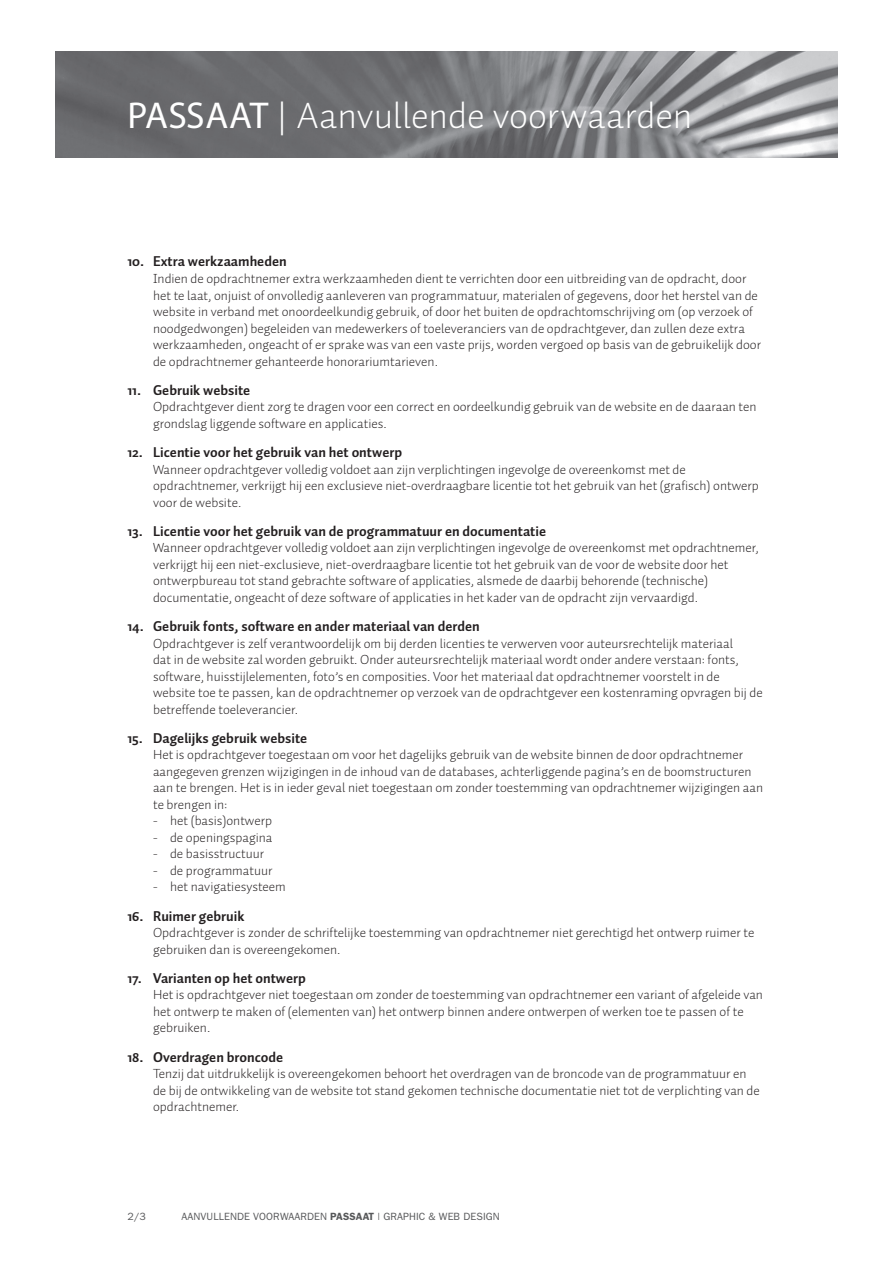
<style>
.page{position:relative;width:893px;height:1263px;background:#fff}
.page>*{position:absolute;margin:0;border:0;box-sizing:border-box;transform-origin:0 0}
.t1{font:300 37.5px "Auto 1";color:#fff}
.kopje{font:700 14.25px "Auto 1";color:#231f20}
.broodtekst{font:300 13.5px/16.5px "Auto 1";color:#231f20}
.broodtekst_extra_i{font:300 13.5px "Auto 1";color:#231f20}
.t2{font:10.5px "Franklin Gothic";letter-spacing:.01em;color:#57585a}
.s1{font-family:"Myriad Pro";font-weight:400}
.s2{font-weight:600}
</style>
<div class="page">
<img style="left:55px;top:51px;width:783px;height:106px">
<h1 class="t1" style="left:128px;top:92px;width:566px"><span class="s1">PASSAAT</span> | Aanvullende voorwaarden</h1>
<p class="kopje" style="left:128px;top:253px;width:161px">10. Extra werkzaamheden</p>
<p class="broodtekst" style="left:153px;top:270px;width:610px">Indien de opdrachtnemer extra werkzaamheden dient te verrichten door een uitbreiding van de opdracht, door het te laat, onjuist of onvolledig aanleveren van programmatuur, materialen of gegevens, door het herstel van de website in verband met onoordeelkundig gebruik, of door het buiten de opdrachtomschrijving om (op verzoek of noodgedwongen) begeleiden van medewerkers of toeleveranciers van de opdrachtgever, dan zullen deze extra werkzaamheden, ongeacht of er sprake was van een vaste prijs, worden vergoed op basis van de gebruikelijk door de opdrachtnemer gehanteerde honorariumtarieven.</p>
<p class="kopje" style="left:128px;top:381px;width:124px">11. Gebruik website</p>
<p class="broodtekst" style="left:153px;top:398px;width:605px">Opdrachtgever dient zorg te dragen voor een correct en oordeelkundig gebruik van de website en de daaraan ten grondslag liggende software en applicaties.</p>
<p class="kopje" style="left:128px;top:443px;width:276px">12. Licentie voor het gebruik van het ontwerp</p>
<p class="broodtekst" style="left:153px;top:460px;width:607px">Wanneer opdrachtgever volledig voldoet aan zijn verplichtingen ingevolge de overeenkomst met de opdrachtnemer, verkrijgt hij een exclusieve niet-overdraagbare licentie tot het gebruik van het (grafisch) ontwerp voor de website.</p>
<p class="kopje" style="left:128px;top:522px;width:420px">13. Licentie voor het gebruik van de programmatuur en documentatie</p>
<p class="broodtekst" style="left:153px;top:539px;width:607px">Wanneer opdrachtgever volledig voldoet aan zijn verplichtingen ingevolge de overeenkomst met opdrachtnemer, verkrijgt hij een niet-exclusieve, niet-overdraagbare licentie tot het gebruik van de voor de website door het ontwerpbureau tot stand gebrachte software of applicaties, alsmede de daarbij behorende (technische) documentatie, ongeacht of deze software of applicaties in het kader van de opdracht zijn vervaardigd.</p>
<p class="kopje" style="left:128px;top:617px;width:354px">14. Gebruik fonts, software en ander materiaal van derden</p>
<p class="broodtekst" style="left:153px;top:634px;width:611px">Opdrachtgever is zelf verantwoordelijk om bij derden licenties te verwerven voor auteursrechtelijk materiaal<br>dat in de website zal worden gebruikt. Onder auteursrechtelijk materiaal wordt onder andere verstaan: fonts, software, huisstijlelementen, foto’s en composities. Voor het materiaal dat opdrachtnemer voorstelt in de website toe te passen, kan de opdrachtnemer op verzoek van de opdrachtgever een kostenraming opvragen bij de betreffende toeleverancier.</p>
<p class="kopje" style="left:128px;top:729px;width:181px">15. Dagelijks gebruik website</p>
<p class="broodtekst" style="left:153px;top:746px;width:611px">Het is opdrachtgever toegestaan om voor het dagelijks gebruik van de website binnen de door opdrachtnemer aangegeven grenzen wijzigingen in de inhoud van de databases, achterliggende pagina’s en de boomstructuren aan te brengen. Het is in ieder geval niet toegestaan om zonder toestemming van opdrachtnemer wijzigingen aan te brengen in:</p>
<p class="broodtekst_extra_i" style="left:153px;top:812px;width:121px">- het (basis)ontwerp</p>
<p class="broodtekst_extra_i" style="left:153px;top:829px;width:121px">- de openingspagina</p>
<p class="broodtekst_extra_i" style="left:153px;top:845px;width:113px">- de basisstructuur</p>
<p class="broodtekst_extra_i" style="left:153px;top:862px;width:121px">- de programmatuur</p>
<p class="broodtekst_extra_i" style="left:153px;top:878px;width:134px">- het navigatiesysteem</p>
<p class="kopje" style="left:128px;top:907px;width:118px">16. Ruimer gebruik</p>
<p class="broodtekst" style="left:153px;top:924px;width:603px">Opdrachtgever is zonder de schriftelijke toestemming van opdrachtnemer niet gerechtigd het ontwerp ruimer te gebruiken dan is overeengekomen.</p>
<p class="kopje" style="left:128px;top:969px;width:180px">17. Varianten op het ontwerp</p>
<p class="broodtekst" style="left:153px;top:986px;width:611px">Het is opdrachtgever niet toegestaan om zonder de toestemming van opdrachtnemer een variant of afgeleide van het ontwerp te maken of (elementen van) het ontwerp binnen andere ontwerpen of werken toe te passen of te gebruiken.</p>
<p class="kopje" style="left:128px;top:1048px;width:157px">18. Overdragen broncode</p>
<p class="broodtekst" style="left:153px;top:1065px;width:608px">Tenzij dat uitdrukkelijk is overeengekomen behoort het overdragen van de broncode van de programmatuur en de bij de ontwikkeling van de website tot stand gekomen technische documentatie niet tot de verplichting van de opdrachtnemer.</p>
<p class="t2" style="left:128px;top:1211px;width:20px">2/3</p>
<p class="t2" style="left:182px;top:1211px;width:320px">AANVULLENDE VOORWAARDEN <span class="s2">PASSAAT</span> | GRAPHIC &amp; WEB DESIGN</p>
</div>
